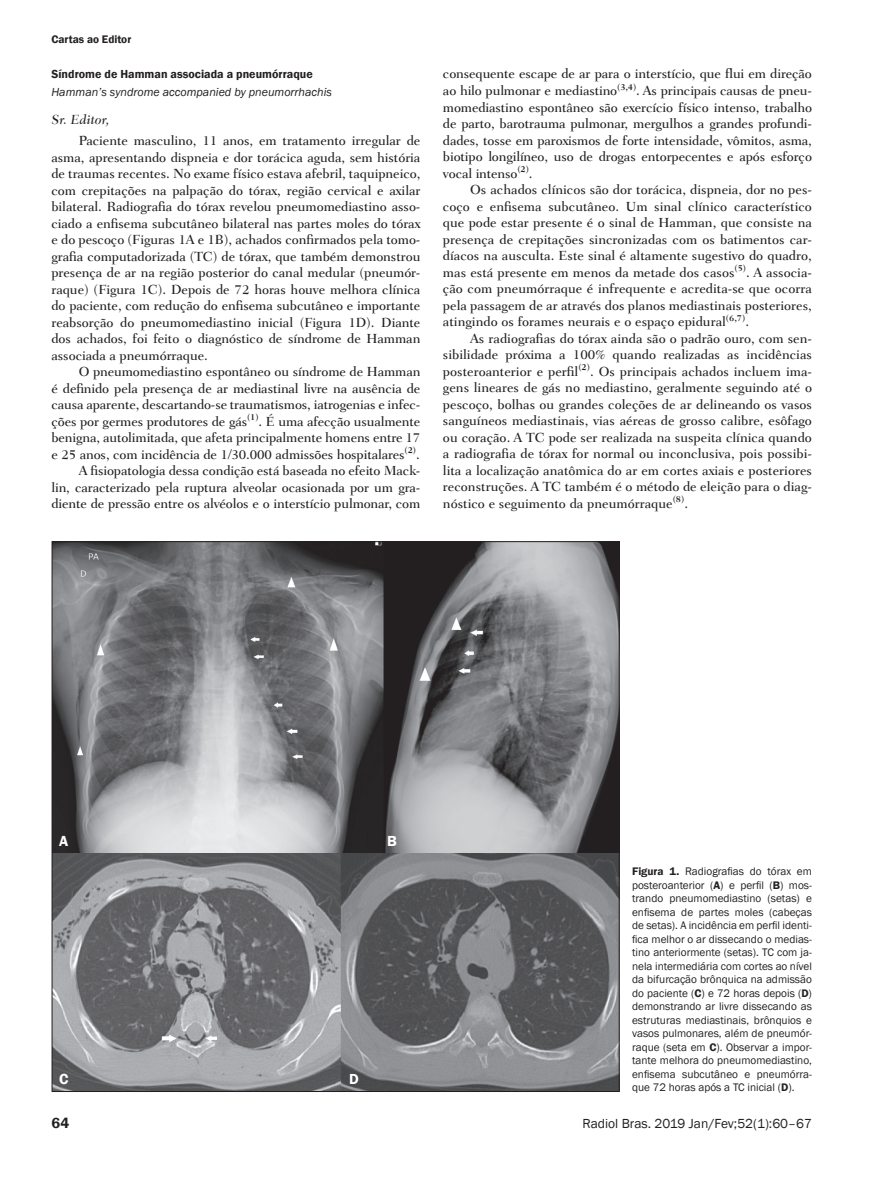
<style>
.page{position:relative;width:893px;height:1191px;background:#fff}
.page>*{position:absolute;margin:0;border:0;box-sizing:border-box;transform-origin:0 0}
.t1{font:600 15px "Franklin Gothic";color:#fff}
.t2{font:600 15px "Franklin Gothic";color:#231f20}
.t3{font:500 13.5px/16.5px "Fairfield LT";letter-spacing:-.01em;color:#231f20;text-align:justify}
.t4{font:13.5px "Franklin Gothic";color:#231f20}
.t5{font:italic 500 13.5px "Fairfield LT";color:#231f20}
.t6{font:italic 12px "Franklin Gothic";color:#231f20}
.t7{font:600 12px "Franklin Gothic";color:#231f20}
.t8{font:11.25px/13.5px "Franklin Gothic";color:#231f20;text-align:justify}
.t9{font:600 11.25px "Franklin Gothic";color:#231f20}
.s1{font-weight:600}
</style>
<div class="page">
<img style="left:54px;top:543px;width:564px;height:546px">
<p class="t9" style="left:51px;top:33px;width:81px">Cartas ao Editor</p>
<p class="t7" style="left:51px;top:67px;width:263px">Síndrome de Hamman associada a pneumórraque</p>
<p class="t6" style="left:51px;top:85px;width:282px">Hamman’s syndrome accompanied by pneumorrhachis</p>
<p class="t5" style="left:51px;top:112px;width:60px">Sr. Editor,</p>
<p class="t3" style="left:51px;top:132px;width:371px;text-indent:27px">Paciente masculino, 11 anos, em tratamento irregular de asma, apresentando dispneia e dor torácica aguda, sem história de traumas recentes. No exame físico estava afebril, taquipneico, com crepitações na palpação do tórax, região cervical e axilar bilateral. Radiografia do tórax revelou pneumomediastino asso&shy;ciado a enfisema subcutâneo bilateral nas partes moles do tórax e do pescoço (Figuras 1A e 1B), achados confirmados pela tomo&shy;grafia computadorizada (TC) de tórax, que também demonstrou presença de ar na região posterior do canal medular (pneumór&shy;raque) (Figura 1C). Depois de 72 horas houve melhora clínica do paciente, com redução do enfisema subcutâneo e importante reabsorção do pneumomediastino inicial (Figura 1D). Diante dos achados, foi feito o diagnóstico de síndrome de Hamman associada a pneumórraque.</p>
<p class="t3" style="left:51px;top:363px;width:370px;text-align:right">O pneumomediastino espontâneo ou síndrome de Hamman<br>é definido pela presença de ar mediastinal livre na ausência de causa aparente, descartando-se traumatismos, iatrogenias e infec&shy;ções por germes produtores de gás<sup>(1)</sup>. É uma afecção usualmente benigna, autolimitada, que afeta principalmente homens entre 17 e 25 anos, com incidência de 1/30.000 admissões hospitalares<sup>(2)</sup>.<br>A fisiopatologia dessa condição está baseada no efeito Mack-<br>lin, caracterizado pela ruptura alveolar ocasionada por um gra&shy;diente de pressão entre os alvéolos e o interstício pulmonar, com</p>
<p class="t3" style="left:443px;top:66px;width:370px">consequente escape de ar para o interstício, que flui em direção ao hilo pulmonar e mediastino<sup>(3,4)</sup>. As principais causas de pneu&shy;momediastino espontâneo são exercício físico intenso, trabalho de parto, barotrauma pulmonar, mergulhos a grandes profundi&shy;dades, tosse em paroxismos de forte intensidade, vômitos, asma, biotipo longilíneo, uso de drogas entorpecentes e após esforço vocal intenso<sup>(2)</sup>.</p>
<p class="t3" style="left:443px;top:181px;width:371px;text-indent:27px">Os achados clínicos são dor torácica, dispneia, dor no pes&shy;coço e enfisema subcutâneo. Um sinal clínico característico que pode estar presente é o sinal de Hamman, que consiste na presença de crepitações sincronizadas com os batimentos car&shy;díacos na ausculta. Este sinal é altamente sugestivo do quadro, mas está presente em menos da metade dos casos<sup>(5)</sup>. A associa&shy;ção com pneumórraque é infrequente e acredita-se que ocorra pela passagem de ar através dos planos mediastinais posteriores, atingindo os forames neurais e o espaço epidural<sup>(6,7)</sup>.</p>
<p class="t3" style="left:443px;top:330px;width:371px;text-indent:27px">As radiografias do tórax ainda são o padrão ouro, com sen&shy;sibilidade próxima a 100% quando realizadas as incidências posteroanterior e perfil<sup>(2)</sup>. Os principais achados incluem ima&shy;gens lineares de gás no mediastino, geralmente seguindo até o pescoço, bolhas ou grandes coleções de ar delineando os vasos sanguíneos mediastinais, vias aéreas de grosso calibre, esôfago ou coração. A TC pode ser realizada na suspeita clínica quando a radiografia de tórax for normal ou inconclusiva, pois possibi&shy;lita a localização anatômica do ar em cortes axiais e posteriores reconstruções. A TC também é o método de eleição para o diag&shy;nóstico e seguimento da pneumórraque<sup>(8)</sup>.</p>
<p class="t1" style="left:59px;top:832px;width:11px">A</p>
<p class="t1" style="left:387px;top:832px;width:11px">B</p>
<p class="t1" style="left:59px;top:1069px;width:11px">C</p>
<p class="t1" style="left:349px;top:1069px;width:11px">D</p>
<p class="t8" style="left:632px;top:865px;width:181px"><span class="s1">Figura 1.</span> Radiografias do tórax em posteroanterior (<span class="s1">A</span>) e perfil (<span class="s1">B</span>) mos&shy;trando pneumomediastino (setas) e enfisema de partes moles (cabeças de setas). A incidência em perfil identi&shy;fica melhor o ar dissecando o medias&shy;tino anteriormente (setas). TC com ja&shy;nela intermediária com cortes ao nível da bifurcação brônquica na admissão do paciente (<span class="s1">C</span>) e 72 horas depois (<span class="s1">D</span>) demonstrando ar livre dissecando as estruturas mediastinais, brônquios e vasos pulmonares, além de pneumór&shy;raque (seta em <span class="s1">C</span>). Observar a impor&shy;tante melhora do pneumomediastino, enfisema subcutâneo e pneumórra&shy;que 72 horas após a TC inicial (<span class="s1">D</span>).</p>
<p class="t2" style="left:51px;top:1113px;width:19px">64</p>
<p class="t4" style="left:582px;top:1114px;width:231px">Radiol Bras. 2019 Jan/Fev;52(1):60–67</p>
</div>
